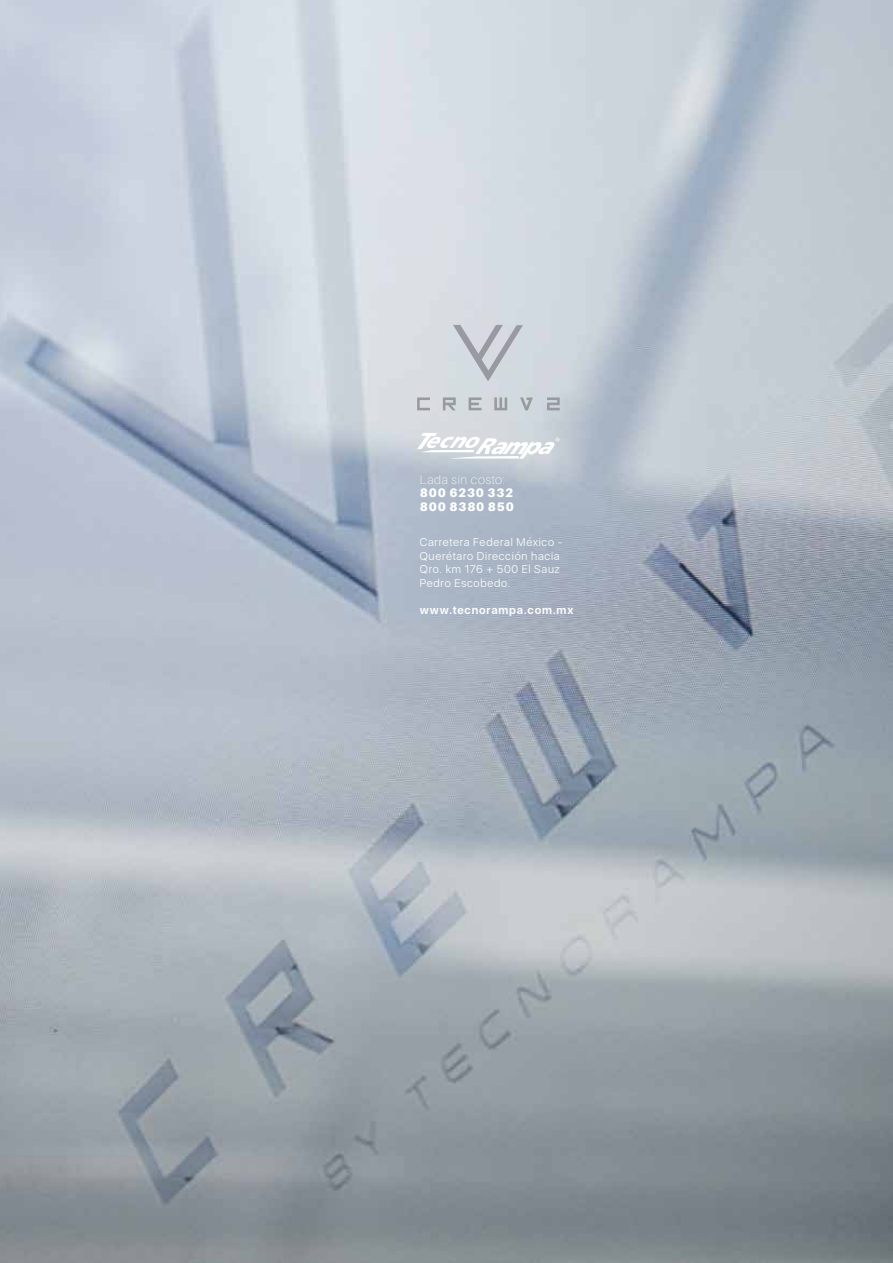
<style>
.page{position:relative;width:893px;height:1263px;background:#fff}
.page>*{position:absolute;margin:0;border:0;box-sizing:border-box;transform-origin:0 0}
.t1{font:900 12.3px/13.5px "Aileron";letter-spacing:.06em;color:#fff}
.t2{font:100 12.3px "Aileron";letter-spacing:.05em;color:#fff}
.t3{font:300 11.25px/13.5px "SFUI Display";letter-spacing:.065em;color:#fff}
.t4{font:700 11.25px "SFUI Display";letter-spacing:.07em;color:#fcfcfc}
</style>
<div class="page">
<img style="left:0;top:0;width:893px;height:1263px">
<svg style="left:417px;top:433px;width:142px;height:26px"></svg>
<svg style="left:453px;top:325px;width:70px;height:56px;background:#c6cbd2"></svg>
<svg style="left:417px;top:397px;width:13px;height:13px"></svg>
<svg style="left:443px;top:397px;width:13px;height:13px"></svg>
<svg style="left:469px;top:397px;width:12px;height:13px"></svg>
<svg style="left:494px;top:397px;width:13px;height:13px"></svg>
<svg style="left:520px;top:397px;width:13px;height:13px"></svg>
<svg style="left:547px;top:397px;width:13px;height:13px"></svg>
<p class="t2" style="left:420px;top:473px;width:87px">Lada sin costo:</p>
<p class="t1" style="left:420px;top:486px;width:96px">800 6230 332<br>800 8380 850</p>
<p class="t3" style="left:420px;top:536px;width:144px">Carretera Federal México -<br>Querétaro Dirección hacia<br>Qro. km 176 + 500 El Sauz<br>Pedro Escobedo.</p>
<p class="t4" style="left:420px;top:603px;width:155px">www.tecnorampa.com.mx</p>
</div>
